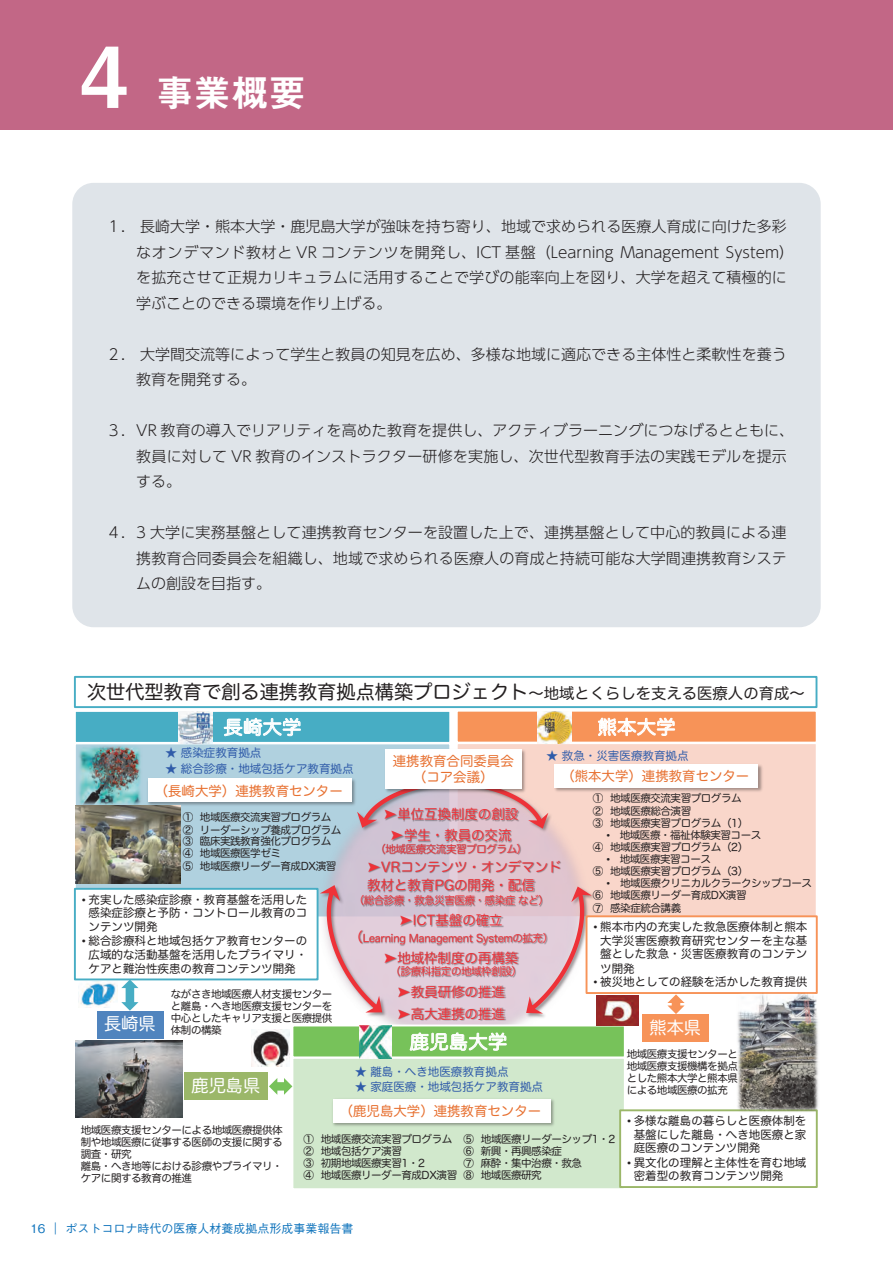
<style>
.page{position:relative;width:893px;height:1263px;background:#fff}
.page>*{position:absolute;margin:0;border:0;box-sizing:border-box;transform-origin:0 0}
.t1{font:84px "Midashi Go Pro MB31";color:#fff}
.t2{font:37.5px "Midashi Go Pro MB31";color:#fff}
.t3{font:19.2px "Hira Maru Pro N W4";color:#231f20}
.t4{font:18.75px "Hira Maru Pro N W4";letter-spacing:.02em;color:#fff}
.t5{font:17.25px "Hira Maru Pro N W4";color:#fff}
.t6{font:300 15px/25.5px "UD Shin Go Pr 6 N";letter-spacing:.005em;color:#231f20}
.t7{font:13.5px/21.1px "Hira Maru Pro N W4";color:#ee3239}
.t8{font:13.5px/15.5px "Hira Maru Pro N W4";color:#e77030;text-align:center}
.t9{font:500 12px "Gothic BBB Pr 6";color:#1074bc}
.t10{font:11.55px/13.5px "Hira Maru Pro N W4";color:#231f20;text-align:justify}
.t11{font:11.55px "Hira Maru Pro N W4";color:#2f5ba9}
.t12{font:10.5px/12.1px "Hira Maru Pro N W4";letter-spacing:-.045em;color:#231f20}
.t13{font:10.5px "Hira Maru Pro N W4";letter-spacing:-.045em;color:#ee3239}
.s1{font-size:15.3px}
.s2{font-family:"Arial"}
.s3{font-size:13.5px}
</style>
<div class="page">
<div style="left:72px;top:183px;width:749px;height:444px;background:#dfe4e9;border-radius:21px"></div>
<div style="left:0;top:0;width:893px;height:130px;background:#c26786"></div>
<div style="left:292px;top:1058px;width:333px;height:131px;background:#d1e8cc"></div>
<div style="left:291px;top:1057px;width:335px;height:133px;border:2px solid #fff"></div>
<div style="left:457px;top:743px;width:360px;height:174px;background:#f9d6ca"></div>
<div style="left:457px;top:711px;width:360px;height:32px;background:#f79358"></div>
<div style="left:456px;top:710px;width:362px;height:33px;border:2px solid #fff"></div>
<div style="left:74px;top:676px;width:743px;height:32px;border:2px solid #47adc4"></div>
<div style="left:75px;top:743px;width:375px;height:174px;background:#b0d1df"></div>
<div style="left:75px;top:711px;width:375px;height:32px;background:#47adc4"></div>
<div style="left:74px;top:710px;width:377px;height:34px;border:2px solid #fff"></div>
<img style="left:333px;top:844px;width:243px;height:25px">
<img style="left:369px;top:850px;width:166px;height:4px">
<img style="left:359px;top:854px;width:213px;height:18px">
<img style="left:372px;top:854px;width:39px;height:18px">
<img style="left:403px;top:872px;width:23px;height:19px">
<img style="left:426px;top:872px;width:33px;height:19px">
<img style="left:459px;top:872px;width:50px;height:19px">
<img style="left:403px;top:891px;width:106px;height:16px">
<img style="left:403px;top:907px;width:1px;height:22px">
<img style="left:404px;top:907px;width:23px;height:22px">
<img style="left:427px;top:907px;width:82px;height:22px">
<img style="left:403px;top:929px;width:103px;height:16px">
<img style="left:506px;top:929px;width:3px;height:16px">
<img style="left:403px;top:945px;width:106px;height:17px">
<img style="left:403px;top:962px;width:106px;height:16px">
<img style="left:403px;top:978px;width:106px;height:22px">
<img style="left:403px;top:1000px;width:106px;height:24px">
<div style="left:292px;top:1025px;width:333px;height:32px;background:#77c25a"></div>
<div style="left:291px;top:1024px;width:335px;height:34px;border:2px solid #fff"></div>
<img style="left:345px;top:813px;width:219px;height:37px">
<svg style="left:357px;top:799px;width:191px;height:30px;background:#cdafba"></svg>
<img style="left:315px;top:868px;width:88px;height:166px">
<svg style="left:320px;top:885px;width:62px;height:127px"></svg>
<img style="left:509px;top:869px;width:91px;height:158px">
<svg style="left:526px;top:886px;width:66px;height:127px"></svg>
<img style="left:148px;top:779px;width:208px;height:33px">
<div style="left:148px;top:778px;width:204px;height:24px;background:#fff"></div>
<img style="left:554px;top:765px;width:209px;height:27px">
<div style="left:554px;top:764px;width:204px;height:23px;background:#fff"></div>
<img style="left:333px;top:1099px;width:221px;height:27px">
<div style="left:333px;top:1099px;width:217px;height:23px;background:#fff"></div>
<img style="left:383px;top:747px;width:143px;height:52px">
<div style="left:385px;top:749px;width:136px;height:40px;background:#fff"></div>
<div style="left:75px;top:889px;width:243px;height:90px;background:#fff"></div>
<div style="left:74px;top:888px;width:245px;height:92px;border:2px solid #47adc4"></div>
<div style="left:586px;top:916px;width:231px;height:77px;background:#fff"></div>
<div style="left:586px;top:915px;width:232px;height:79px;border:2px solid #f79358"></div>
<img style="left:538px;top:711px;width:33px;height:32px">
<img style="left:359px;top:1026px;width:32px;height:32px">
<img style="left:178px;top:711px;width:34px;height:33px">
<div style="left:620px;top:1110px;width:197px;height:77px;background:#fff"></div>
<div style="left:619px;top:1109px;width:199px;height:79px;border:2px solid #9bb769"></div>
<div style="left:185px;top:1072px;width:83px;height:28px;background:#9bb769"></div>
<svg style="left:121px;top:979px;width:17px;height:32px"></svg>
<svg style="left:269px;top:1078px;width:23px;height:17px"></svg>
<svg style="left:667px;top:994px;width:18px;height:20px"></svg>
<div style="left:642px;top:1014px;width:67px;height:28px;background:#f79358"></div>
<img style="left:78px;top:981px;width:40px;height:26px">
<img style="left:596px;top:996px;width:42px;height:29px">
<img style="left:252px;top:1029px;width:38px;height:37px">
<img style="left:736px;top:991px;width:83px;height:121px">
<img style="left:79px;top:746px;width:62px;height:59px">
<img style="left:76px;top:805px;width:104px;height:78px">
<div style="left:97px;top:1011px;width:66px;height:27px;background:#5084be"></div>
<img style="left:76px;top:1041px;width:106px;height:77px">
<p class="t1" style="left:81px;top:9px;width:48px">4</p>
<p class="t2" style="left:156px;top:63px;width:151px">事業概要</p>
<p class="t6" style="left:136px;top:213px;width:659px;text-indent:-30px">1. 長崎大学・熊本大学・鹿児島大学が強味を持ち寄り、地域で求められる医療人育成に向けた多彩なオンデマンド教材と VR コンテンツを開発し、ICT 基盤（Learning Management System）を拡充させて正規カリキュラムに活用することで学びの能率向上を図り、大学を超えて積極的に学ぶことのできる環境を作り上げる。</p>
<p class="t6" style="left:136px;top:341px;width:652px;text-indent:-30px">2. 大学間交流等によって学生と教員の知見を広め、多様な地域に適応できる主体性と柔軟性を養う教育を開発する。</p>
<p class="t6" style="left:136px;top:417px;width:659px;text-indent:-30px">3.VR 教育の導入でリアリティを高めた教育を提供し、アクティブラーニングにつなげるとともに、教員に対して VR 教育のインストラクター研修を実施し、次世代型教育手法の実践モデルを提示する。</p>
<p class="t6" style="left:136px;top:519px;width:652px;text-align:justify;text-indent:-30px">4.3 大学に実務基盤として連携教育センターを設置した上で、連携基盤として中心的教員による連携教育合同委員会を組織し、地域で求められる医療人の育成と持続可能な大学間連携教育システムの創設を目指す。</p>
<p class="t3" style="left:87px;top:675px;width:719px">次世代型教育で創る連携教育拠点構築プロジェクト<span class="s1">～地域とくらしを支える医療人の育成～</span></p>
<p class="t4" style="left:598px;top:711px;width:79px">熊本大学</p>
<p class="t4" style="left:224px;top:711px;width:79px">長崎大学</p>
<p class="t11" style="left:166px;top:743px;width:97px">★ 感染症教育拠点</p>
<p class="t11" style="left:166px;top:758px;width:190px">★ 総合診療・地域包括ケア教育拠点</p>
<p class="t11" style="left:547px;top:745px;width:143px">★ 救急・災害医療教育拠点</p>
<p class="t8" style="left:393px;top:753px;width:122px">連携教育合同委員会（コア会議）</p>
<p class="t8" style="left:561px;top:767px;width:190px">（熊本大学）連携教育センター</p>
<p class="t8" style="left:155px;top:782px;width:190px">（長崎大学）連携教育センター</p>
<p class="t12" style="left:593px;top:791px;width:150px;line-height:12.6px">① 地域医療交流実習プログラム<br>② 地域医療総合演習</p>
<p class="t12" style="left:593px;top:816px;width:157px">③ 地域医療実習プログラム（1）</p>
<p class="t12" style="left:593px;top:828px;width:170px;text-indent:13px"><span class="s2">•</span> 地域医療・福祉体験実習コース<br>④ 地域医療実習プログラム（2）</p>
<p class="t12" style="left:593px;top:852px;width:157px;text-indent:13px"><span class="s2">•</span> 地域医療実習コース<br>⑤ 地域医療実習プログラム（3）</p>
<p class="t12" style="left:593px;top:876px;width:221px;text-indent:14px"><span class="s2">•</span> 地域医療クリニカルクラークシップコース<br>⑥ 地域医療リーダー育成DX演習<br>⑦ 感染症統合講義</p>
<p class="t7" style="left:384px;top:802px;width:136px;text-align:center">➤単位互換制度の創設➤学生・教員の交流</p>
<p class="t13" style="left:375px;top:839px;width:153px">（地域医療交流実習プログラム）</p>
<p class="t7" style="left:367px;top:857px;width:196px;line-height:18.1px">➤VRコンテンツ・オンデマンド教材と教育PGの開発・配信</p>
<p class="t13" style="left:354px;top:891px;width:197px">（総合診療・救急災害医療・感染症など）</p>
<p class="t7" style="left:399px;top:909px;width:105px">➤ICT基盤の確立</p>
<p class="t13" style="left:349px;top:929px;width:205px"><span class="s3">（</span>Learning Management Systemの拡充）</p>
<p class="t7" style="left:384px;top:946px;width:136px">➤地域枠制度の再構築</p>
<p class="t13" style="left:391px;top:962px;width:133px">（診療科指定の地域枠創設）</p>
<p class="t7" style="left:397px;top:980px;width:109px;line-height:22px">➤教員研修の推進➤高大連携の推進</p>
<p class="t4" style="left:410px;top:1025px;width:99px">鹿児島大学</p>
<p class="t11" style="left:355px;top:1061px;width:155px">★ 離島・へき地医療教育拠点</p>
<p class="t11" style="left:355px;top:1077px;width:190px">★ 家庭医療・地域包括ケア教育拠点</p>
<p class="t12" style="left:183px;top:810px;width:160px">① 地域医療交流実習プログラム<br>② リーダーシップ養成プログラム<br>③ 臨床実践教育強化プログラム<br>④ 地域医療医学ゼミ<br>⑤ 地域医療リーダー育成DX演習</p>
<p class="t10" style="left:89px;top:892px;width:220px;text-indent:-7px"><span class="s2">•</span> 充実した感染症診療・教育基盤を活用した感染症診療と予防・コントロール教育のコンテンツ開発</p>
<p class="t10" style="left:82px;top:933px;width:227px;line-height:14px;text-align:center"><span class="s2">•</span> 総合診療科と地域包括ケア教育センターの広域的な活動基盤を活用したプライマリ・ケアと難治性疾患の教育コンテンツ開発</p>
<p class="t10" style="left:593px;top:920px;width:215px;text-align:center"><span class="s2">•</span> 熊本市内の充実した救急医療体制と熊本大学災害医療教育研究センターを主な基盤とした救急・災害医療教育のコンテン</p>
<p class="t10" style="left:600px;top:961px;width:36px">ツ開発</p>
<p class="t10" style="left:593px;top:974px;width:215px"><span class="s2">•</span> 被災地としての経験を活かした教育提供</p>
<p class="t12" style="left:171px;top:987px;width:163px;text-align:justify">ながさき地域医療人材支援センターと離島・へき地医療支援センターを中心としたキャリア支援と医療提供</p>
<p class="t12" style="left:171px;top:1024px;width:52px">体制の構築</p>
<p class="t5" style="left:104px;top:1009px;width:53px">長崎県</p>
<p class="t5" style="left:649px;top:1012px;width:53px">熊本県</p>
<p class="t12" style="left:627px;top:1047px;width:113px;text-align:justify">地域医療支援センターと地域医療支援機構を拠点とした熊本大学と熊本県</p>
<p class="t12" style="left:627px;top:1083px;width:103px">による地域医療の拡充</p>
<p class="t5" style="left:191px;top:1070px;width:71px">鹿児島県</p>
<p class="t12" style="left:81px;top:1123px;width:203px">地域医療支援センターによる地域医療提供体制や地域医療に従事する医師の支援に関する調査・研究<br>離島・へき地等における診療やプライマリ・ケアに関する教育の推進</p>
<p class="t8" style="left:340px;top:1102px;width:203px">（鹿児島大学）連携教育センター</p>
<p class="t10" style="left:634px;top:1113px;width:174px;text-indent:-7px"><span class="s2">•</span> 多様な離島の暮らしと医療体制を基盤にした離島・へき地医療と家庭医療のコンテンツ開発</p>
<p class="t10" style="left:634px;top:1155px;width:174px;text-indent:-7px"><span class="s2">•</span> 異文化の理解と主体性を育む地域密着型の教育コンテンツ開発</p>
<p class="t12" style="left:304px;top:1132px;width:155px">① 地域医療交流実習プログラム<br>② 地域包括ケア演習<br>③ 初期地域医療実習1・2<br>④ 地域医療リーダー育成DX演習</p>
<p class="t12" style="left:464px;top:1132px;width:153px">⑤ 地域医療リーダーシップ1・2<br>⑥ 新興・再興感染症<br>⑦ 麻酔・集中治療・救急<br>⑧ 地域医療研究</p>
<p class="t9" style="left:30px;top:1218px;width:325px">16 ｜ポストコロナ時代の医療人材養成拠点形成事業報告書</p>
</div>
